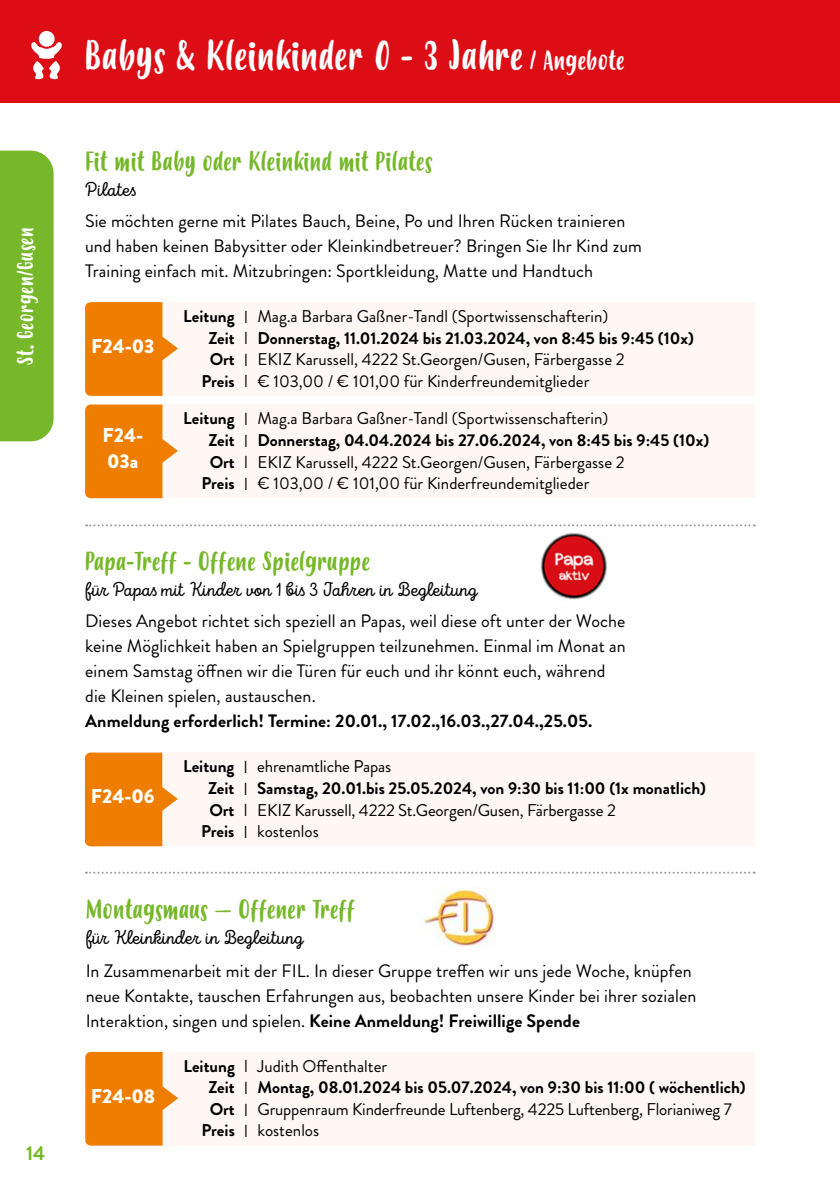
<style>
.page{position:relative;width:840px;height:1191px;background:#fff}
.page>*{position:absolute;margin:0;border:0;box-sizing:border-box;transform-origin:0 0}
.t1{font:40px "Budidaya";letter-spacing:.01em;color:#fff}
.t2{font:26px "Budidaya";letter-spacing:.01em;color:#76b82a}
.t3{font:22px "Budidaya";letter-spacing:.025em;color:#fff}
.t4{font:20px "Intro Script";color:#000}
.t5{font:900 20px/26px "Brandon Grotesque";color:#fff}
.t6{font:20px "Intro Script";letter-spacing:-.02em;color:#000}
.t7{font:700 20px "Brandon Grotesque";color:#76b82a}
.t8{font:18px/25px "Brandon Grotesque";letter-spacing:.005em;color:#000}
.t9{font:700 18px "Brandon Grotesque";letter-spacing:.005em;color:#000}
.t10{font:17px "Brandon Grotesque";color:#000}
.t11{font:700 17px "Brandon Grotesque";color:#000}
.s1{font-size:26px}
.s2{font-weight:700}
.s3{font-family:"Helvetica Neue";font-weight:300}
</style>
<div class="page">
<div style="left:0;top:0;width:839px;height:102px;background:#dc0d15"></div>
<div style="left:0;top:150px;width:54px;height:292px;background:#76b82a"></div>
<div style="left:85px;top:302px;width:669px;height:94px;background:#fef7f4"></div>
<svg style="left:85px;top:302px;width:93px;height:94px;background:#f18f24"></svg>
<div style="left:85px;top:404px;width:669px;height:94px;background:#fef7f4"></div>
<svg style="left:85px;top:404px;width:93px;height:94px;background:#f18f25"></svg>
<div style="left:85px;top:1052px;width:669px;height:93px;background:#fef7f4"></div>
<svg style="left:85px;top:1052px;width:93px;height:93px;background:#f18f24"></svg>
<img style="left:422px;top:888px;width:73px;height:58px">
<svg style="left:86px;top:871px;width:668px;height:2px"></svg>
<svg style="left:86px;top:524px;width:668px;height:2px"></svg>
<div style="left:39px;top:31px;width:16px;height:16px;background:#fff;border-radius:50%"></div>
<svg style="left:31px;top:42px;width:31px;height:37px"></svg>
<img style="left:540px;top:532px;width:67px;height:68px">
<div style="left:85px;top:752px;width:669px;height:94px;background:#fef7f4"></div>
<svg style="left:85px;top:752px;width:93px;height:94px;background:#f18f25"></svg>
<p class="t3" style="left:13px;top:365px;width:139px;rotate:-90deg">St. Georgen/Gusen</p>
<p class="t7" style="left:26px;top:1138px;width:21px">14</p>
<h1 class="t1" style="left:85px;top:34px;width:540px">Babys &amp; Kleinkinder 0 - 3 Jahre <span class="s1">/ Angebote</span></h1>
<h2 class="t2" style="left:85px;top:146px;width:348px">Fit mit Baby oder Kleinkind mit Pilates</h2>
<p class="t6" style="left:85px;top:177px;width:53px">Pilates</p>
<p class="t8" style="left:85px;top:209px;width:558px">Sie möchten gerne mit Pilates Bauch, Beine, Po und Ihren Rücken trainieren und haben keinen Babysitter oder Kleinkindbetreuer? Bringen Sie Ihr Kind zum<br>Training einfach mit. Mitzubringen: Sportkleidung, Matte und Handtuch</p>
<p class="t5" style="left:91px;top:333px;width:65px">F24-03</p>
<p class="t5" style="left:102px;top:422px;width:42px">F24-<br>03a</p>
<p class="t10" style="left:183px;top:304px;width:426px"><span class="s2">Leitung</span> <span class="s3">I</span> Mag.a Barbara Gaßner-Tandl (Sportwissenschafterin)</p>
<p class="t11" style="left:208px;top:326px;width:487px">Zeit <span class="s3">I</span> Donnerstag, 11.01.2024 bis 21.03.2024, von 8:45 bis 9:45 (10x)</p>
<p class="t10" style="left:209px;top:347px;width:416px"><span class="s2">Ort</span> <span class="s3">I</span> EKIZ Karussell, 4222 St.Georgen/Gusen, Färbergasse 2</p>
<p class="t10" style="left:201px;top:369px;width:389px"><span class="s2">Preis</span> <span class="s3">I</span> € 103,00 / € 101,00 für Kinderfreundemitglieder</p>
<p class="t10" style="left:183px;top:407px;width:426px"><span class="s2">Leitung</span> <span class="s3">I</span> Mag.a Barbara Gaßner-Tandl (Sportwissenschafterin)</p>
<p class="t11" style="left:208px;top:428px;width:502px">Zeit <span class="s3">I</span> Donnerstag, 04.04.2024 bis 27.06.2024, von 8:45 bis 9:45 (10x)</p>
<p class="t10" style="left:209px;top:450px;width:416px"><span class="s2">Ort</span> <span class="s3">I</span> EKIZ Karussell, 4222 St.Georgen/Gusen, Färbergasse 2</p>
<p class="t10" style="left:201px;top:471px;width:389px"><span class="s2">Preis</span> <span class="s3">I</span> € 103,00 / € 101,00 für Kinderfreundemitglieder</p>
<h2 class="t2" style="left:85px;top:547px;width:286px">Papa-Treff - Offene Spielgruppe</h2>
<p class="t4" style="left:85px;top:578px;width:393px">für Papas mit Kinder von 1 bis 3 Jahren in Begleitung</p>
<p class="t8" style="left:85px;top:609px;width:541px">Dieses Angebot richtet sich speziell an Papas, weil diese oft unter der Woche keine Möglichkeit haben an Spielgruppen teilzunehmen. Einmal im Monat an einem Samstag öffnen wir die Türen für euch und ihr könnt euch, während die Kleinen spielen, austauschen.</p>
<p class="t9" style="left:85px;top:708px;width:508px">Anmeldung erforderlich! Termine: 20.01., 17.02.,16.03.,27.04.,25.05.</p>
<p class="t5" style="left:91px;top:783px;width:65px">F24-06</p>
<p class="t10" style="left:183px;top:755px;width:209px"><span class="s2">Leitung</span> <span class="s3">I</span> ehrenamtliche Papas</p>
<p class="t11" style="left:208px;top:776px;width:499px">Zeit <span class="s3">I</span> Samstag, 20.01.bis 25.05.2024, von 9:30 bis 11:00 (1x monatlich)</p>
<p class="t10" style="left:209px;top:798px;width:407px"><span class="s2">Ort</span> <span class="s3">I</span> EKIZ Karussell, 4222 St.Georgen/Gusen, Färbergasse 2</p>
<p class="t10" style="left:201px;top:819px;width:119px"><span class="s2">Preis</span> <span class="s3">I</span> kostenlos</p>
<h2 class="t2" style="left:86px;top:895px;width:271px">Montagsmaus – Offener Treff</h2>
<p class="t4" style="left:86px;top:926px;width:219px">für Kleinkinder in Begleitung</p>
<p class="t8" style="left:86px;top:959px;width:611px">In Zusammenarbeit mit der FIL. In dieser Gruppe treffen wir uns jede Woche, knüpfen neue Kontakte, tauschen Erfahrungen aus, beobachten unsere Kinder bei ihrer sozialen<br>Interaktion, singen und spielen. <span class="s2">Keine Anmeldung! Freiwillige Spende</span></p>
<p class="t5" style="left:91px;top:1082px;width:66px">F24-08</p>
<p class="t10" style="left:183px;top:1054px;width:205px"><span class="s2">Leitung</span> <span class="s3">I</span> Judith Offenthalter</p>
<p class="t11" style="left:208px;top:1075px;width:538px">Zeit <span class="s3">I</span> Montag, 08.01.2024 bis 05.07.2024, von 9:30 bis 11:00 ( wöchentlich)</p>
<p class="t10" style="left:210px;top:1097px;width:523px"><span class="s2">Ort</span> <span class="s3">I</span> Gruppenraum Kinderfreunde Luftenberg, 4225 Luftenberg, Florianiweg 7</p>
<p class="t10" style="left:201px;top:1118px;width:119px"><span class="s2">Preis</span> <span class="s3">I</span> kostenlos</p>
</div>
